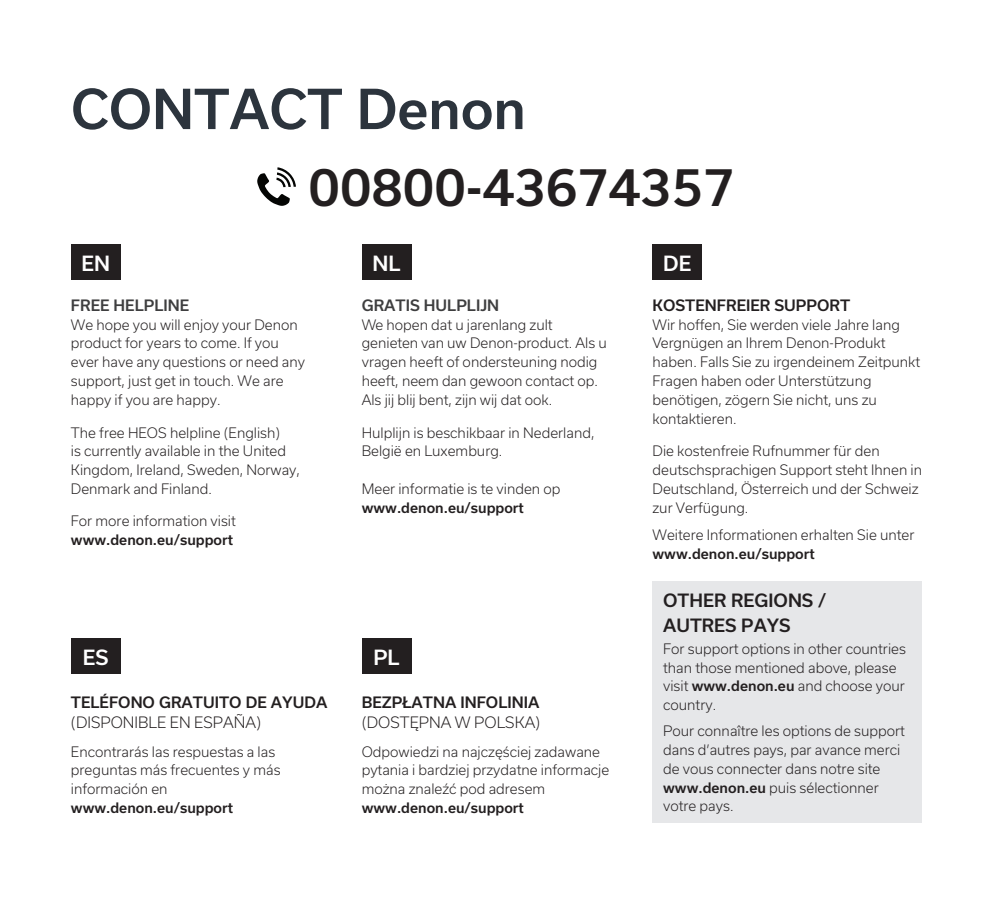
<style>
.page{position:relative;width:993px;height:908px;background:#fff}
.page>*{position:absolute;margin:0;border:0;box-sizing:border-box;transform-origin:0 0}
.t1{font:500 52.5px "Usual";color:#2c343d}
.t2{font:500 50px "Usual";color:#231f20}
.t3{font:500 20px "Usual";color:#fff}
.t4{font:500 17.5px/25px "Usual";color:#231f20}
.t5{font:500 15px "Usual";color:#231f20}
.t6{font:300 15px "Usual";color:#231f20}
.t7{font:500 15px "Usual";color:#3e3e3f}
.t8{font:300 13.75px/18.8px "Usual";color:#231f20}
.t9{font:500 13.75px "Usual";color:#231f20}
.s1{font-weight:500}
</style>
<div class="page">
<div style="left:652px;top:244px;width:50px;height:36px;background:#231f20"></div>
<div style="left:361px;top:244px;width:50px;height:36px;background:#231f20"></div>
<div style="left:71px;top:638px;width:49px;height:35px;background:#231f20"></div>
<div style="left:71px;top:244px;width:49px;height:36px;background:#231f20"></div>
<div style="left:361px;top:638px;width:50px;height:35px;background:#231f20"></div>
<div style="left:652px;top:581px;width:269px;height:241px;background:#e6e7e9"></div>
<svg style="left:257px;top:167px;width:39px;height:39px"></svg>
<h1 class="t1" style="left:71px;top:79px;width:456px">CONTACT Denon</h1>
<h2 class="t2" style="left:308px;top:159px;width:427px">00800-43674357</h2>
<h3 class="t3" style="left:81px;top:252px;width:30px">EN</h3>
<p class="t7" style="left:71px;top:296px;width:120px">FREE HELPLINE</p>
<p class="t8" style="left:71px;top:315px;width:235px">We hope you will enjoy your Denon product for years to come. If you ever have any questions or need any support, just get in touch. We are happy if you are happy.</p>
<p class="t8" style="left:71px;top:423px;width:230px">The free HEOS helpline (English)<br>is currently available in the United<br>Kingdom, Ireland, Sweden, Norway,<br>Denmark and Finland.</p>
<p class="t8" style="left:71px;top:511px;width:166px">For more information visit</p>
<p class="t9" style="left:71px;top:531px;width:164px">www.denon.eu/support</p>
<h3 class="t3" style="left:372px;top:252px;width:30px">NL</h3>
<p class="t7" style="left:361px;top:296px;width:139px">GRATIS HULPLIJN</p>
<p class="t8" style="left:361px;top:315px;width:246px">We hopen dat u jarenlang zult genieten van uw Denon-product. Als u vragen heeft of ondersteuning nodig heeft, neem dan gewoon contact op.<br>Als jij blij bent, zijn wij dat ook.</p>
<p class="t8" style="left:361px;top:423px;width:234px">Hulplijn is beschikbaar in Nederland,<br>België en Luxemburg.</p>
<p class="t8" style="left:361px;top:479px;width:200px">Meer informatie is te vinden op</p>
<p class="t9" style="left:361px;top:499px;width:164px">www.denon.eu/support</p>
<h3 class="t3" style="left:83px;top:645px;width:27px">ES</h3>
<p class="t5" style="left:71px;top:693px;width:258px">TELÉFONO GRATUITO DE AYUDA</p>
<p class="t6" style="left:71px;top:713px;width:192px">(DISPONIBLE EN ESPAÑA)</p>
<p class="t8" style="left:71px;top:741px;width:211px">Encontrarás las respuestas a las preguntas más frecuentes y más información en</p>
<p class="t9" style="left:71px;top:799px;width:164px">www.denon.eu/support</p>
<h3 class="t3" style="left:373px;top:645px;width:28px">PL</h3>
<p class="t5" style="left:361px;top:693px;width:179px">BEZPŁATNA INFOLINIA</p>
<p class="t6" style="left:361px;top:713px;width:180px">(DOSTĘPNA W POLSKA)</p>
<p class="t8" style="left:361px;top:741px;width:249px">Odpowiedzi na najczęściej zadawane pytania i bardziej przydatne informacje można znaleźć pod adresem</p>
<p class="t9" style="left:361px;top:799px;width:164px">www.denon.eu/support</p>
<h3 class="t3" style="left:663px;top:252px;width:30px">DE</h3>
<p class="t5" style="left:652px;top:296px;width:199px">KOSTENFREIER SUPPORT</p>
<p class="t8" style="left:652px;top:315px;width:269px">Wir hoffen, Sie werden viele Jahre lang Vergnügen an Ihrem Denon-Produkt haben. Falls Sie zu irgendeinem Zeitpunkt Fragen haben oder Unterstützung benötigen, zögern Sie nicht, uns zu kontaktieren.</p>
<p class="t8" style="left:652px;top:441px;width:271px">Die kostenfreie Rufnummer für den deutschsprachigen Support steht Ihnen in Deutschland, Österreich und der Schweiz zur Verfügung.</p>
<p class="t8" style="left:652px;top:525px;width:263px">Weitere Informationen erhalten Sie unter</p>
<p class="t9" style="left:652px;top:545px;width:164px">www.denon.eu/support</p>
<p class="t4" style="left:663px;top:588px;width:164px">OTHER REGIONS /<br>AUTRES PAYS</p>
<p class="t8" style="left:663px;top:639px;width:244px">For support options in other countries than those mentioned above, please visit <span class="s1">www.denon.eu</span> and choose your country.</p>
<p class="t8" style="left:663px;top:721px;width:243px">Pour connaître les options de support dans d’autres pays, par avance merci de vous connecter dans notre site <span class="s1">www.denon.eu</span> puis sélectionner votre pays.</p>
</div>
